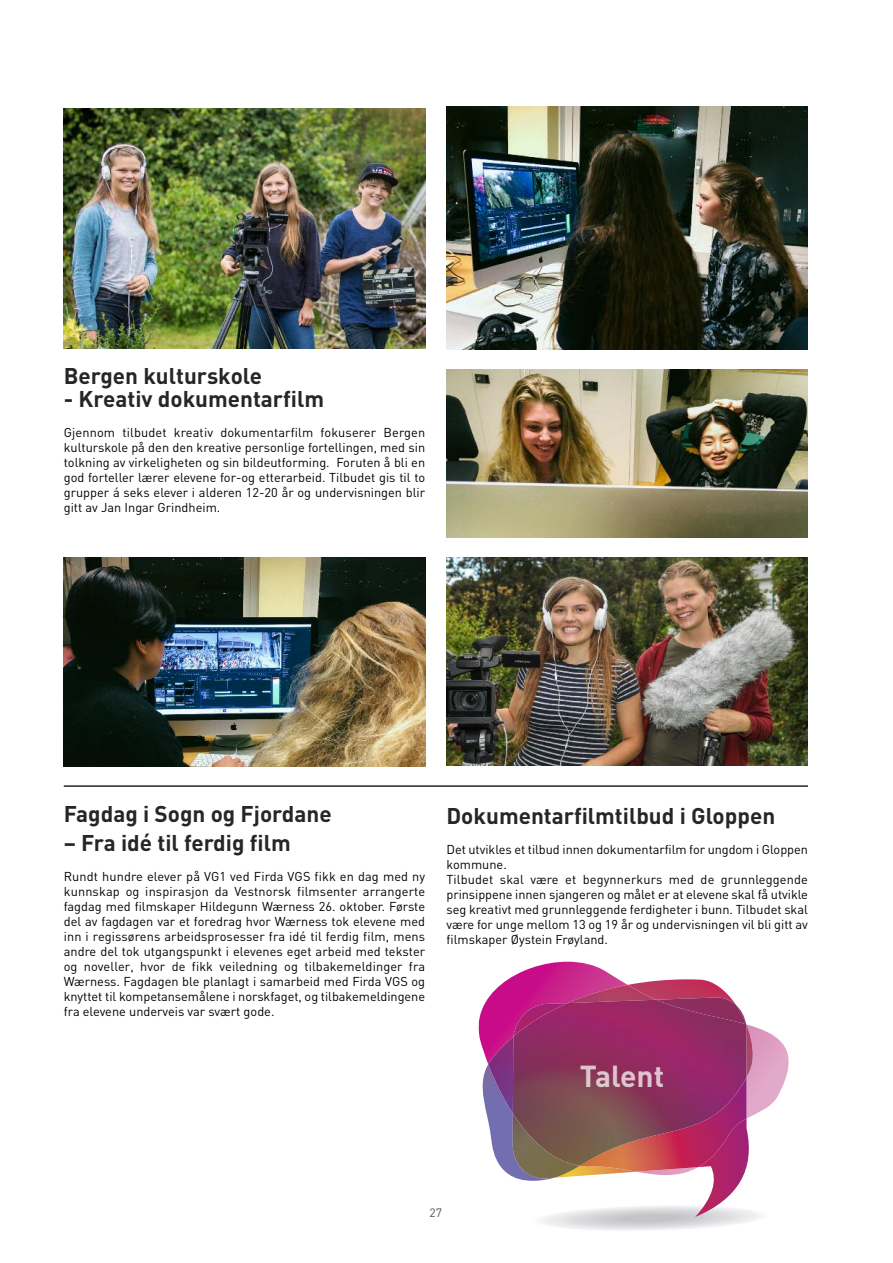
<style>
.page{position:relative;width:893px;height:1263px;background:#fff}
.page>*{position:absolute;margin:0;border:0;box-sizing:border-box;transform-origin:0 0}
.t1{font:700 30px "DIN";color:rgb(255 255 255/.72)}
.t2{font:700 22.5px "DIN";color:#272526}
.t3{font:12.75px/15px "DIN";color:#000;text-align:justify}
.t4{font:12px "DIN";color:#525152}
</style>
<div class="page">
<img style="left:64px;top:108px;width:361px;height:241px">
<img style="left:446px;top:557px;width:362px;height:209px">
<img style="left:64px;top:558px;width:361px;height:208px">
<svg style="left:478px;top:962px;width:311px;height:268px"></svg>
<img style="left:488px;top:985px;width:266px;height:128px">
<img style="left:513px;top:1000px;width:234px;height:166px">
<img style="left:446px;top:106px;width:362px;height:244px">
<img style="left:446px;top:370px;width:362px;height:168px">
<hr style="left:64px;top:785px;width:744px;height:2px;background:#272526">
<div style="left:467px;top:1117px;width:18px;height:30px;background:#fff"></div>
<h2 class="t2" style="left:64px;top:363px;width:200px">Bergen kulturskole</h2>
<h2 class="t2" style="left:64px;top:386px;width:262px">- Kreativ dokumentarfilm</h2>
<p class="t3" style="left:64px;top:425px;width:363px">Gjennom tilbudet kreativ dokumentarfilm fokuserer Bergen kulturskole på den den kreative personlige fortellingen, med sin tolkning av virkeligheten og sin bildeutforming. Foruten å bli en god forteller lærer elevene for-og etterarbeid. Tilbudet gis til to grupper á seks elever i alderen 12-20 år og undervisningen blir gitt av Jan Ingar Grindheim.</p>
<h2 class="t2" style="left:64px;top:801px;width:269px">Fagdag i Sogn og Fjordane</h2>
<h2 class="t2" style="left:64px;top:830px;width:228px">– Fra idé til ferdig film</h2>
<p class="t3" style="left:64px;top:869px;width:363px">Rundt hundre elever på VG1 ved Firda VGS fikk en dag med ny kunnskap og inspirasjon da Vestnorsk filmsenter arrangerte fagdag med filmskaper Hildegunn Wærness 26. oktober. Første del av fagdagen var et foredrag hvor Wærness tok elevene med inn i regissørens arbeidsprosesser fra idé til ferdig film, mens andre del tok utgangspunkt i elevenes eget arbeid med tekster og noveller, hvor de fikk veiledning og tilbakemeldinger fra Wærness. Fagdagen ble planlagt i samarbeid med Firda VGS og knyttet til kompetansemålene i norskfaget, og tilbakemeldingene fra elevene underveis var svært gode.</p>
<h2 class="t2" style="left:446px;top:803px;width:330px">Dokumentarfilmtilbud i Gloppen</h2>
<p class="t3" style="left:446px;top:842px;width:363px;text-align:left">Det utvikles et tilbud innen dokumentarfilm for ungdom i Gloppen kommune.<br>Tilbudet skal være et begynnerkurs med de grunnleggende prinsippene innen sjangeren og målet er at elevene skal få utvikle seg kreativt med grunnleggende ferdigheter i bunn. Tilbudet skal være for unge mellom 13 og 19 år og undervisningen vil bli gitt av filmskaper Øystein Frøyland.</p>
<h1 class="t1" style="left:580px;top:1059px;width:86px">Talent</h1>
<p class="t4" style="left:430px;top:1206px;width:14px">27</p>
</div>
